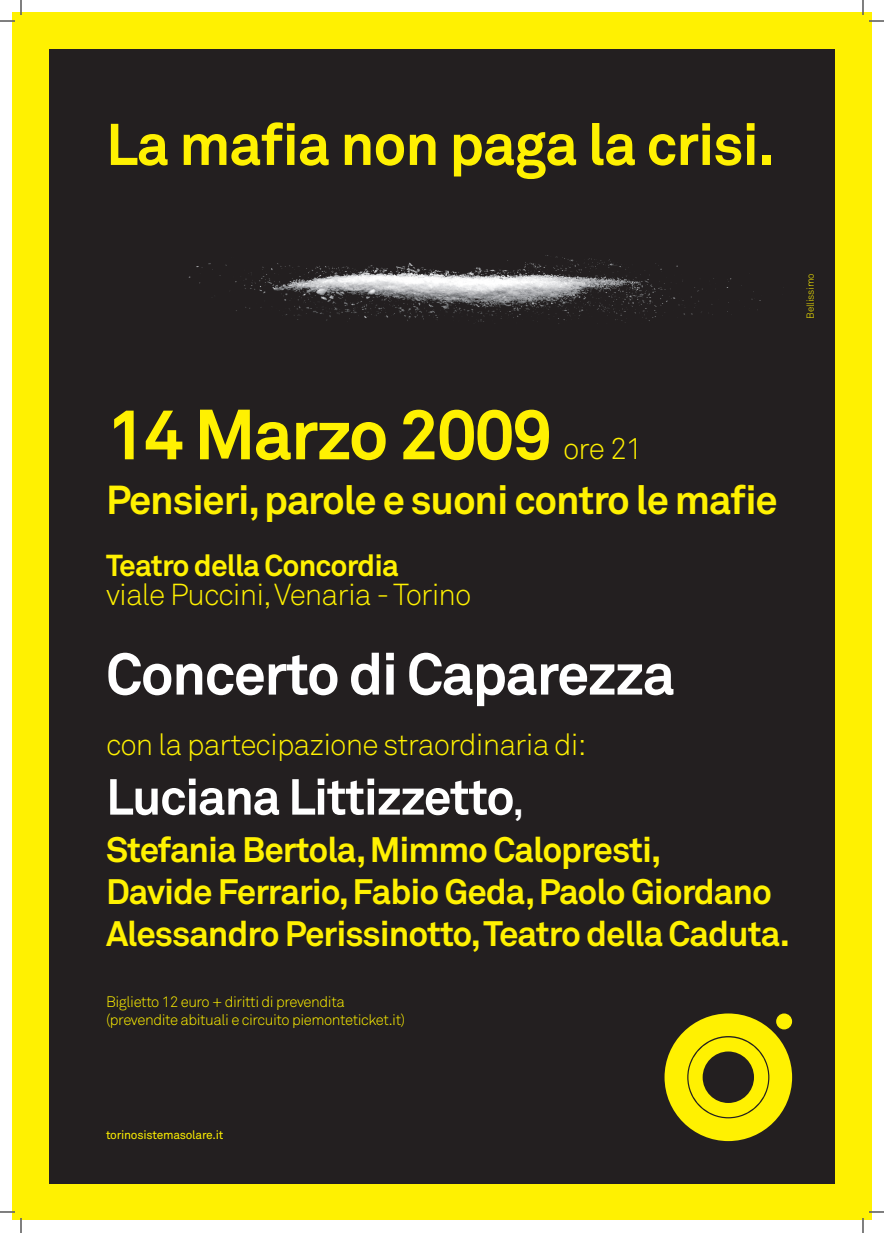
<style>
.page{position:relative;width:884px;height:1233px;background:#fff}
.page>*{position:absolute;margin:0;border:0;box-sizing:border-box;transform-origin:0 0}
.t1{font:700 70px "Akkurat";letter-spacing:-.03em;color:#fff101}
.t2{font:700 58px "Akkurat";letter-spacing:-.02em;color:#fff101}
.t3{font:700 58px "Akkurat";letter-spacing:-.03em;color:#fff}
.t4{font:700 50px "Akkurat";letter-spacing:-.03em;color:#fff}
.t5{font:700 40px "Akkurat";letter-spacing:-.03em;color:#fff101}
.t6{font:700 35px "Akkurat";letter-spacing:-.03em;color:#fff101}
.t7{font:300 30px "Akkurat";letter-spacing:-.03em;color:#fff101}
.t8{font:700 30px "Akkurat";letter-spacing:-.03em;color:#fff101}
.t9{font:300 15px "Akkurat";letter-spacing:-.03em;color:#fff101}
.t10{font:12px "Akkurat";letter-spacing:-.02em;color:#fff101}
.t11{font:300 10px "Akkurat";letter-spacing:-.02em;color:#fff101}
.s1{font-size:36px}
</style>
<div class="page">
<div style="left:12px;top:12px;width:859px;height:1208px;background:#fff101"></div>
<div style="left:49px;top:49px;width:786px;height:1134px;background:#231f20"></div>
<div style="left:64px;top:49px;width:756px;height:632px;background:#231f20"></div>
<svg style="left:664px;top:1013px;width:128px;height:128px"></svg>
<svg style="left:0;top:1211px;width:15px;height:1px"></svg>
<svg style="left:869px;top:1211px;width:15px;height:1px"></svg>
<svg style="left:0;top:0;width:22px;height:22px"></svg>
<svg style="left:20px;top:1218px;width:2px;height:15px"></svg>
<svg style="left:862px;top:0;width:22px;height:22px"></svg>
<svg style="left:862px;top:1218px;width:2px;height:15px"></svg>
<p class="t2" style="left:106px;top:108px;width:670px">La mafia non paga la crisi.</p>
<p class="t11" style="left:804px;top:319px;width:47px;rotate:-90deg">Bellissimo</p>
<p class="t1" style="left:106px;top:390px;width:448px">14 Marzo 2009</p>
<p class="t7" style="left:563px;top:431px;width:81px">ore 21</p>
<p class="t5" style="left:106px;top:475px;width:673px">Pensieri, parole e suoni contro le mafie</p>
<p class="t8" style="left:106px;top:546px;width:294px">Teatro della Concordia</p>
<p class="t7" style="left:106px;top:576px;width:367px">viale Puccini, Venaria - Torino</p>
<p class="t3" style="left:106px;top:637px;width:571px">Concerto di Caparezza</p>
<p class="t7" style="left:106px;top:726px;width:482px">con la partecipazione straordinaria di:</p>
<p class="t4" style="left:106px;top:765px;width:419px">Luciana Littizzetto<span class="s1">,</span></p>
<p class="t6" style="left:106px;top:827px;width:557px">Stefania Bertola, Mimmo Calopresti,</p>
<p class="t6" style="left:106px;top:869px;width:668px">Davide Ferrario, Fabio Geda, Paolo Giordano</p>
<p class="t6" style="left:106px;top:911px;width:685px">Alessandro Perissinotto, Teatro della Caduta.</p>
<p class="t9" style="left:106px;top:992px;width:240px">Biglietto 12 euro + diritti di prevendita</p>
<p class="t9" style="left:106px;top:1010px;width:301px">(prevendite abituali e circuito piemonteticket.it)</p>
<p class="t10" style="left:106px;top:1127px;width:119px">torinosistemasolare.it</p>
</div>
